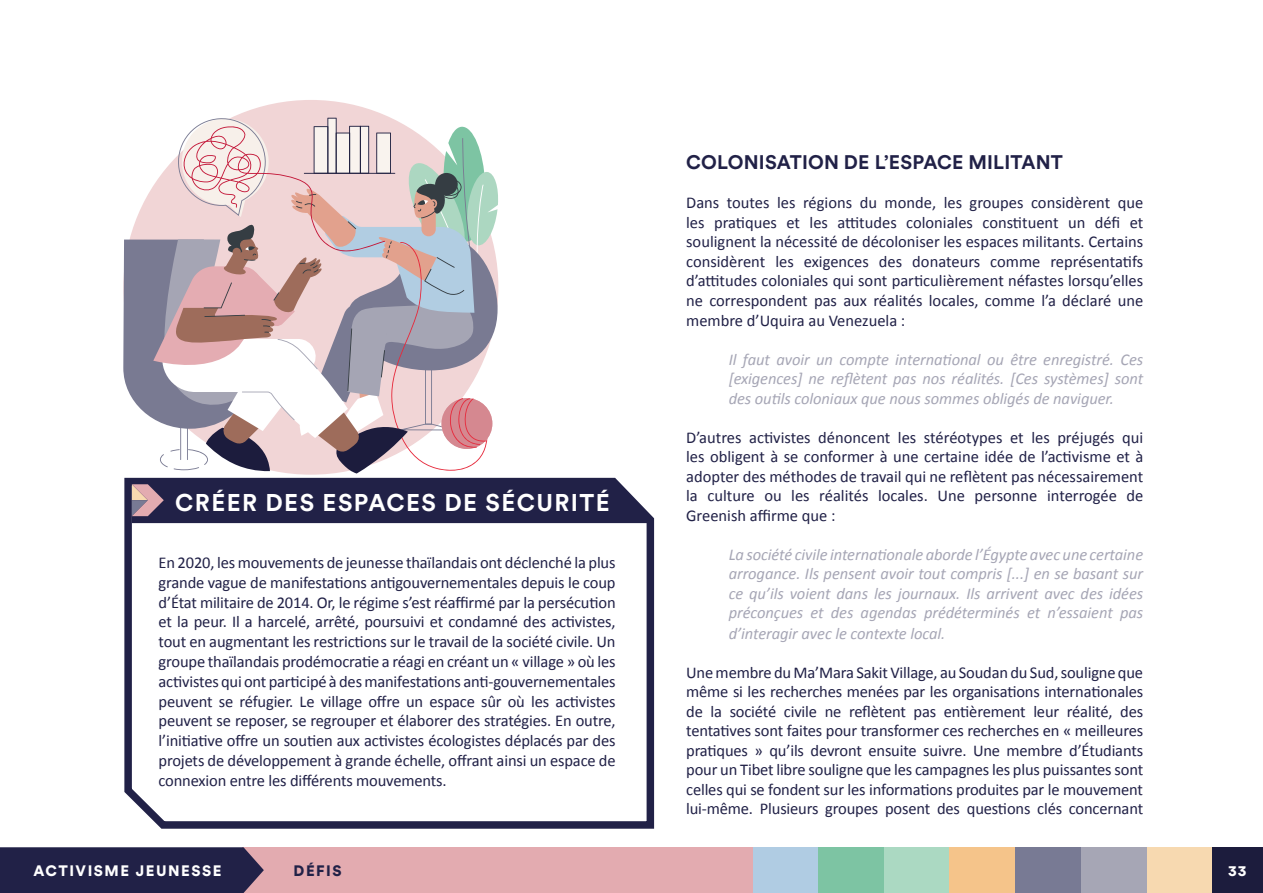
<style>
.page{position:relative;width:1263px;height:893px;background:#fff}
.page>*{position:absolute;margin:0;border:0;box-sizing:border-box;transform-origin:0 0}
.t1{font:700 24px "Circular Std";letter-spacing:.06em;color:#fff}
.t2{font:700 19.5px "Circular Std";letter-spacing:.01em;color:#212147}
.t3{font:16.5px/19.5px "Calibri";letter-spacing:-.01em;color:#212147;text-align:justify}
.t4{font:italic 16.5px/19.8px "Calibri";letter-spacing:-.005em;color:#a6a6b5;text-align:justify}
.t5{font:900 15px "Circular Std";letter-spacing:.1em;color:#fff}
.t6{font:900 15px "Circular Std";letter-spacing:.1em;color:#212147}
</style>
<div class="page">
<svg style="left:124px;top:477px;width:531px;height:352px"></svg>
<div style="left:1212px;top:847px;width:51px;height:46px;background:#1c1c3d"></div>
<div style="left:242px;top:847px;width:511px;height:46px;background:#e3abb0"></div>
<div style="left:1146px;top:847px;width:66px;height:46px;background:#f7d9b0"></div>
<div style="left:753px;top:847px;width:65px;height:46px;background:#b0cce3"></div>
<div style="left:818px;top:847px;width:66px;height:46px;background:#7dc4a3"></div>
<div style="left:884px;top:847px;width:65px;height:46px;background:#abd9c2"></div>
<div style="left:949px;top:847px;width:66px;height:46px;background:#f5c48a"></div>
<div style="left:1015px;top:847px;width:66px;height:46px;background:#787a94"></div>
<div style="left:1080px;top:847px;width:66px;height:46px;background:#a6a6b5"></div>
<div style="left:132px;top:484px;width:518px;height:39px;background:#212147"></div>
<svg style="left:123px;top:113px;width:376px;height:361px"></svg>
<div style="left:0;top:847px;width:264px;height:46px;background:#212147"></div>
<h1 class="t1" style="left:175px;top:487px;width:436px">CRÉER DES ESPACES DE SÉCURITÉ</h1>
<p class="t3" style="left:159px;top:553px;width:459px">En 2020, les mouvements de jeunesse thaïlandais ont déclenché la plus grande vague de manifestations antigouvernementales depuis le coup d’État militaire de 2014. Or, le régime s’est réaffirmé par la persécution et la peur. Il a harcelé, arrêté, poursuivi et condamné des activistes, tout en augmentant les restrictions sur le travail de la société civile. Un groupe thaïlandais prodémocratie a réagi en créant un « village » où les activistes qui ont participé à des manifestations anti-gouvernementales peuvent se réfugier. Le village offre un espace sûr où les activistes peuvent se reposer, se regrouper et élaborer des stratégies. En outre, l’initiative offre un soutien aux activistes écologistes déplacés par des projets de développement à grande échelle, offrant ainsi un espace de connexion entre les différents mouvements.</p>
<p class="t5" style="left:34px;top:861px;width:189px">ACTIVISME JEUNESSE</p>
<p class="t6" style="left:294px;top:861px;width:49px">DÉFIS</p>
<p class="t2" style="left:686px;top:150px;width:378px">COLONISATION DE L’ESPACE MILITANT</p>
<p class="t3" style="left:686px;top:193px;width:459px">Dans toutes les régions du monde, les groupes considèrent que les pratiques et les attitudes coloniales constituent un défi et soulignent la nécessité de décoloniser les espaces militants. Certains considèrent les exigences des donateurs comme représentatifs d’attitudes coloniales qui sont particulièrement néfastes lorsqu’elles ne correspondent pas aux réalités locales, comme l’a déclaré une membre d’Uquira au Venezuela :</p>
<p class="t4" style="left:729px;top:349px;width:416px">Il faut avoir un compte international ou être enregistré. Ces [exigences] ne reflètent pas nos réalités. [Ces systèmes] sont des outils coloniaux que nous sommes obligés de naviguer.</p>
<p class="t3" style="left:686px;top:427px;width:459px">D’autres activistes dénoncent les stéréotypes et les préjugés qui les obligent à se conformer à une certaine idée de l’activisme et à adopter des méthodes de travail qui ne reflètent pas nécessairement la culture ou les réalités locales. Une personne interrogée de Greenish affirme que :</p>
<p class="t4" style="left:729px;top:544px;width:416px">La société civile internationale aborde l’Égypte avec une certaine arrogance. Ils pensent avoir tout compris [...] en se basant sur ce qu’ils voient dans les journaux. Ils arrivent avec des idées préconçues et des agendas prédéterminés et n’essaient pas d’interagir avec le contexte local.</p>
<p class="t3" style="left:686px;top:663px;width:459px">Une membre du Ma’Mara Sakit Village, au Soudan du Sud, souligne que même si les recherches menées par les organisations internationales de la société civile ne reflètent pas entièrement leur réalité, des tentatives sont faites pour transformer ces recherches en « meilleures pratiques » qu’ils devront ensuite suivre. Une membre d’Étudiants pour un Tibet libre souligne que les campagnes les plus puissantes sont celles qui se fondent sur les informations produites par le mouvement lui-même. Plusieurs groupes posent des questions clés concernant</p>
<p class="t5" style="left:1228px;top:861px;width:19px">33</p>
</div>
